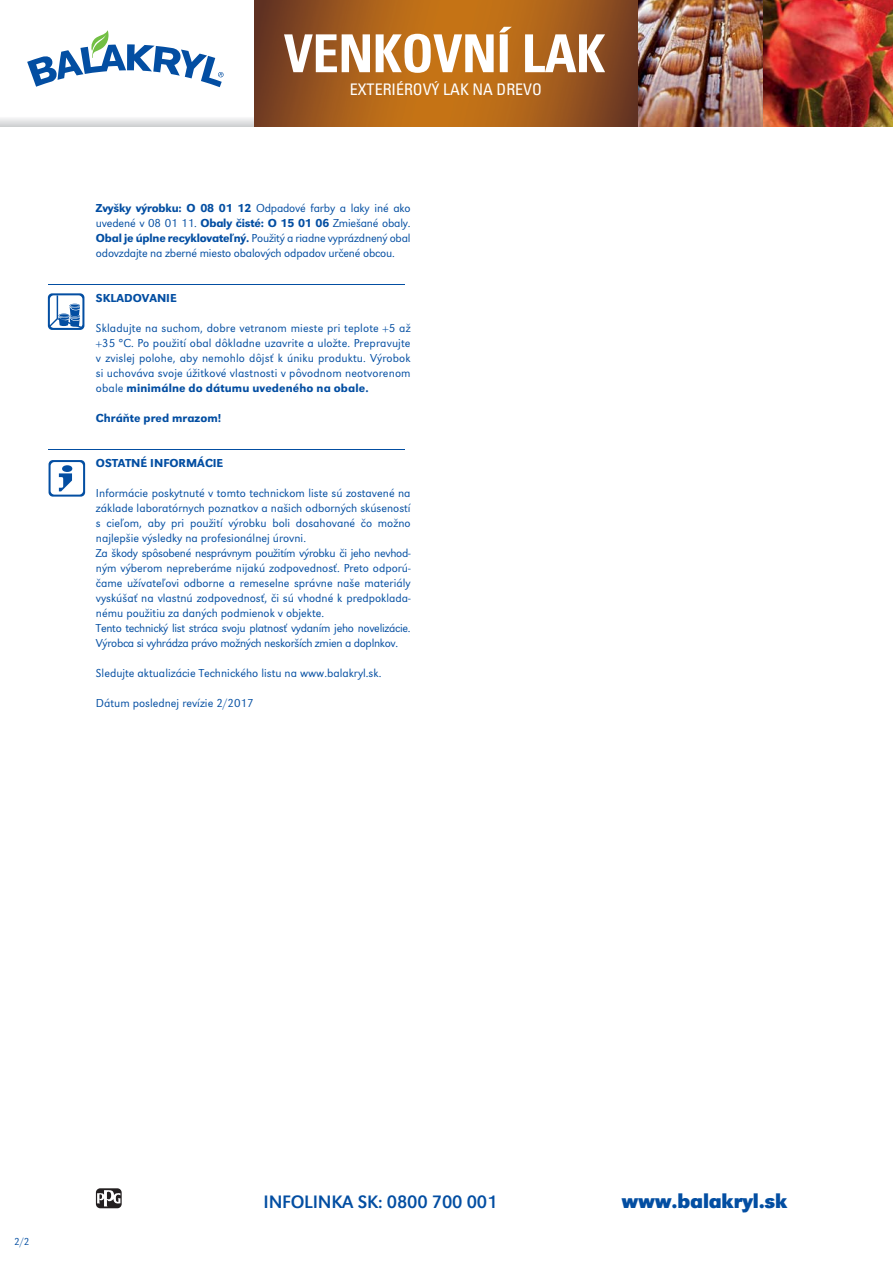
<style>
.page{position:relative;width:893px;height:1263px;background:#fff}
.page>*{position:absolute;margin:0;border:0;box-sizing:border-box;transform-origin:0 0}
.t1{font:700 condensed 52.35px "Univers CE";letter-spacing:-.01em;color:#fff}
.t2{font:700 20.85px "URW Grotesk TCE";letter-spacing:-.01em;color:#034ea2}
.t3{font:18.75px "URW Grotesk TCE";letter-spacing:-.01em;color:#034ea2}
.t4{font:condensed 15.9px "Univers CE";color:#fff}
.t5{font:300 12px/15px "URW Grotesk TCE";color:#034ea2;text-align:justify}
.t6{font:500 12px "URW Grotesk TCE";color:#034ea2}
.t7{font:300 10.5px "URW Grotesk TCE";color:#034ea2}
.s1{font-weight:500}
</style>
<div class="page">
<svg style="left:0;top:118px;width:254px;height:8px;background:#e1e2e3"></svg>
<img style="left:254px;top:0;width:639px;height:126px">
<svg style="left:27px;top:30px;width:197px;height:57px"></svg>
<svg style="left:49px;top:460px;width:36px;height:37px"></svg>
<hr style="left:48px;top:449px;width:357px;height:1px;background:#034ea2">
<svg style="left:48px;top:293px;width:36px;height:37px"></svg>
<svg style="left:95px;top:1187px;width:28px;height:22px"></svg>
<svg style="left:96px;top:1188px;width:26px;height:20px"></svg>
<svg style="left:97px;top:1190px;width:23px;height:16px"></svg>
<hr style="left:48px;top:284px;width:357px;height:1px;background:#034ea2">
<h1 class="t1" style="left:284px;top:34px;width:323px">VENKOVNÍ LAK</h1>
<h3 class="t4" style="left:350px;top:83px;width:194px">EXTERIÉROVÝ LAK NA DREVO</h3>
<p class="t5" style="left:96px;top:202px;width:316px"><span class="s1">Zvyšky výrobku: O 08 01 12</span> Odpadové farby a laky iné ako uvedené v 08 01 11. <span class="s1">Obaly čisté: O 15 01 06</span> Zmiešané obaly.<br><span class="s1">Obal je úplne recyklovateľný.</span> Použitý a riadne vyprázdnený obal odovzdajte na zberné miesto obalových odpadov určené obcou.</p>
<p class="t6" style="left:96px;top:294px;width:82px">SKLADOVANIE</p>
<p class="t5" style="left:96px;top:322px;width:316px">Skladujte na suchom, dobre vetranom mieste pri teplote +5 až +35 °C. Po použití obal dôkladne uzavrite a uložte. Prepravujte v zvislej polohe, aby nemohlo dôjsť k úniku produktu. Výrobok si uchováva svoje úžitkové vlastnosti v pôvodnom neotvorenom obale <span class="s1">minimálne do dátumu uvedeného na obale.</span></p>
<p class="t6" style="left:96px;top:414px;width:127px">Chráňte pred mrazom!</p>
<p class="t6" style="left:96px;top:459px;width:129px">OSTATNÉ INFORMÁCIE</p>
<p class="t5" style="left:96px;top:487px;width:316px;text-align:left">Informácie poskytnuté v tomto technickom liste sú zostavené na základe laboratórnych poznatkov a našich odborných skúseností s cieľom, aby pri použití výrobku boli dosahované čo možno najlepšie výsledky na profesionálnej úrovni.<br>Za škody spôsobené nesprávnym použitím výrobku či jeho nevhod&shy;ným výberom nepreberáme nijakú zodpovednosť. Preto odporú&shy;čame užívateľovi odborne a remeselne správne naše materiály vyskúšať na vlastnú zodpovednosť, či sú vhodné k predpoklada&shy;nému použitiu za daných podmienok v objekte.<br>Tento technický list stráca svoju platnosť vydaním jeho novelizácie.<br>Výrobca si vyhrádza právo možných neskorších zmien a doplnkov.</p>
<p class="t5" style="left:96px;top:667px;width:287px">Sledujte aktualizácie Technického listu na www.balakryl.sk.</p>
<p class="t5" style="left:96px;top:697px;width:159px">Dátum poslednej revízie 2/2017</p>
<p class="t7" style="left:14px;top:1237px;width:17px">2/2</p>
<h3 class="t3" style="left:264px;top:1195px;width:235px">INFOLINKA SK: 0800 700 001</h3>
<h2 class="t2" style="left:622px;top:1189px;width:167px">www.balakryl.sk</h2>
</div>
